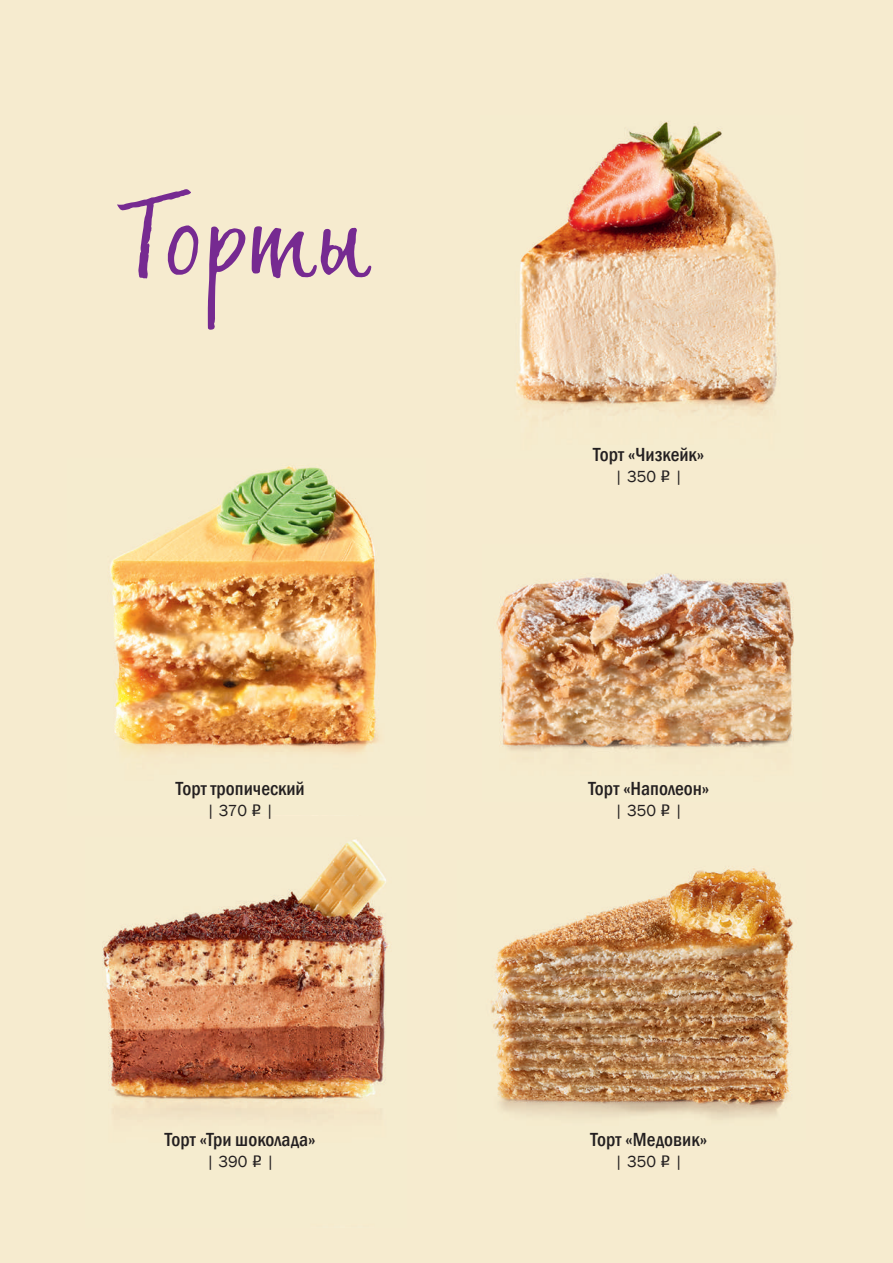
<style>
.page{position:relative;width:893px;height:1263px;background:#f6ebcf}
.page>*{position:absolute;margin:0;border:0;box-sizing:border-box;transform-origin:0 0}
.t1{font:108px "Sweet Saturday Script";letter-spacing:.025em;color:#762a91}
.t2{font:500 condensed 19.5px "Franklin Gothic";color:#231f20}
.t3{font:16.5px "Franklin Gothic";color:#231f20}
.s1{font-family:"Franklin Gothic Book Cmp ITC"}
.s2{font-family:"ALS Rubl"}
</style>
<div class="page">
<img style="left:110px;top:466px;width:269px;height:289px">
<img style="left:496px;top:573px;width:298px;height:182px">
<img style="left:102px;top:839px;width:288px;height:278px">
<img style="left:490px;top:868px;width:304px;height:251px">
<img style="left:516px;top:121px;width:261px;height:293px">
<h1 class="t1" style="left:121px;top:174px;width:256px">Торты</h1>
<p class="t2" style="left:176px;top:775px;width:130px">Торт тропический</p>
<p class="t3" style="left:206px;top:800px;width:69px"><span class="s1">|</span> 370 <span class="s2">O</span> <span class="s1">|</span></p>
<p class="t2" style="left:165px;top:1127px;width:153px">Торт «Три шоколада»</p>
<p class="t3" style="left:206px;top:1151px;width:70px"><span class="s1">|</span> 390 <span class="s2">O</span> <span class="s1">|</span></p>
<p class="t2" style="left:593px;top:442px;width:113px">Торт «Чизкейк»</p>
<p class="t3" style="left:615px;top:466px;width:70px"><span class="s1">|</span> 350 <span class="s2">O</span> <span class="s1">|</span></p>
<p class="t2" style="left:588px;top:775px;width:123px">Торт «Наполеон»</p>
<p class="t3" style="left:615px;top:800px;width:70px"><span class="s1">|</span> 350 <span class="s2">O</span> <span class="s1">|</span></p>
<p class="t2" style="left:590px;top:1127px;width:118px">Торт «Медовик»</p>
<p class="t3" style="left:615px;top:1151px;width:70px"><span class="s1">|</span> 350 <span class="s2">O</span> <span class="s1">|</span></p>
</div>
